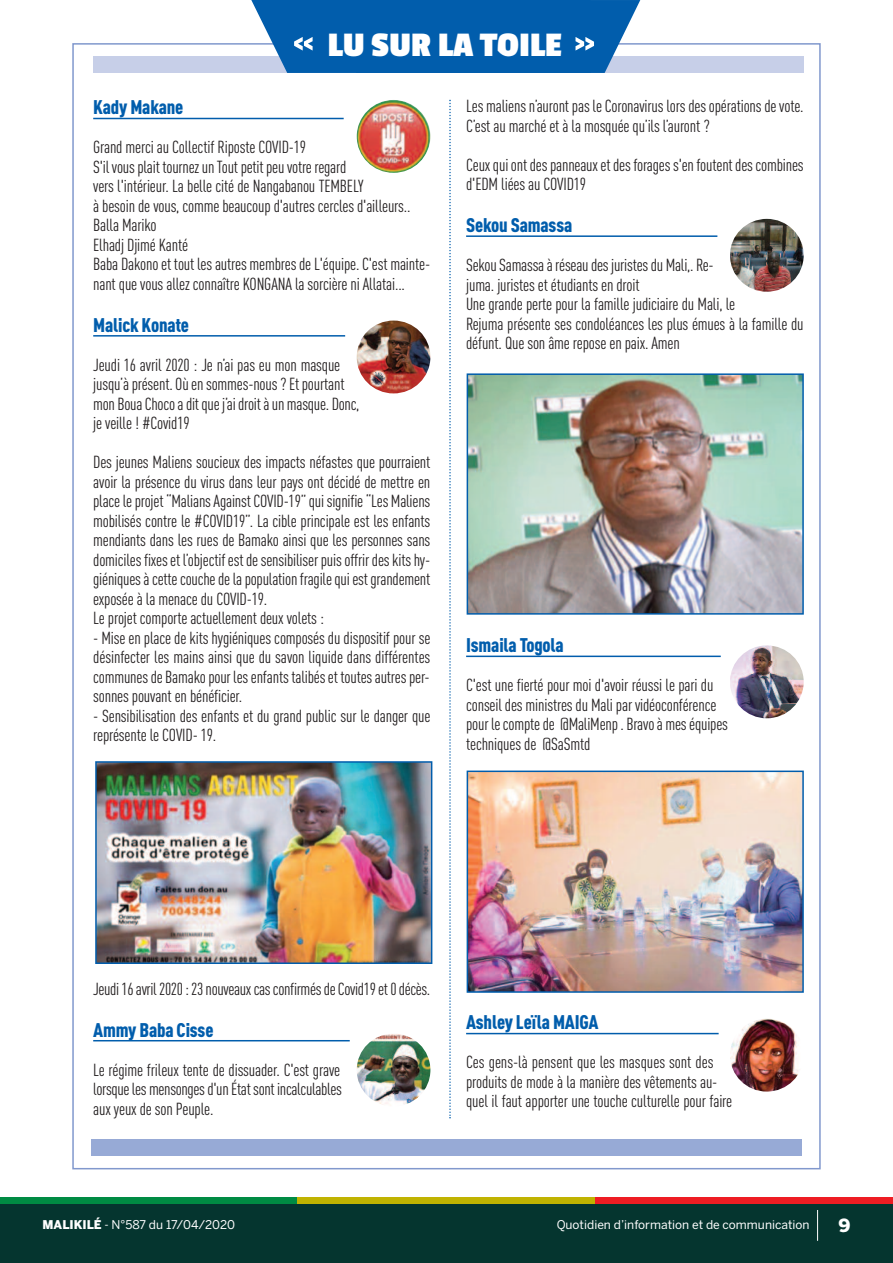
<style>
.page{position:relative;width:893px;height:1263px;background:#fff}
.page>*{position:absolute;margin:0;border:0;box-sizing:border-box;transform-origin:0 0}
.t1{font:700 36px "Passion One";color:#fff}
.t2{font:900 condensed 19.5px "DIN Pro";letter-spacing:-.01em;color:#015dac}
.t3{font:900 18px "Benton Sans";color:#fff}
.t4{font:condensed 17.25px/19.5px "DIN Pro";letter-spacing:-.01em;color:#231f20}
.t5{font:12px "Benton Sans";color:#fff}
.s1{font-weight:900}
</style>
<div class="page">
<div style="left:0;top:1203px;width:893px;height:60px;background:#05352f"></div>
<div style="left:0;top:1197px;width:298px;height:6px;background:#008b43"></div>
<div style="left:298px;top:1197px;width:297px;height:6px;background:#c0b301"></div>
<div style="left:595px;top:1197px;width:297px;height:6px;background:#ee1d23"></div>
<hr style="left:817px;top:1210px;width:1px;height:31px;background:#fff">
<div style="left:93px;top:57px;width:711px;height:16px;background:#c7cfe8"></div>
<hr style="left:93px;top:118px;width:251px;height:1px;background:#015dac">
<hr style="left:93px;top:335px;width:252px;height:2px;background:#015dac">
<hr style="left:93px;top:1040px;width:257px;height:1px;background:#015dac">
<hr style="left:466px;top:235px;width:251px;height:2px;background:#015dac">
<hr style="left:466px;top:656px;width:255px;height:1px;background:#015dac">
<hr style="left:466px;top:1033px;width:253px;height:1px;background:#015dac">
<svg style="left:449px;top:100px;width:2px;height:1018px"></svg>
<svg style="left:251px;top:0;width:389px;height:73px;background:#176bb3"></svg>
<div style="left:92px;top:1139px;width:710px;height:16px;background:#97aad6"></div>
<img style="left:357px;top:100px;width:73px;height:73px;border-radius:50%">
<img style="left:357px;top:1033px;width:73px;height:73px;border-radius:50%">
<img style="left:730px;top:219px;width:74px;height:73px;border-radius:50%">
<img style="left:730px;top:645px;width:74px;height:73px;border-radius:50%">
<img style="left:730px;top:1019px;width:74px;height:72px;border-radius:50%">
<img style="left:357px;top:321px;width:73px;height:72px;border-radius:50%">
<img style="left:98px;top:764px;width:331px;height:197px">
<div style="left:95px;top:761px;width:337px;height:203px;border:2px solid #015dac"></div>
<img style="left:470px;top:376px;width:331px;height:236px">
<div style="left:467px;top:373px;width:337px;height:242px;border:2px solid #015dac"></div>
<img style="left:470px;top:773px;width:331px;height:217px">
<div style="left:467px;top:770px;width:337px;height:223px;border:2px solid #015dac"></div>
<h1 class="t1" style="left:328px;top:26px;width:235px">LU SUR LA TOILE</h1>
<p class="t2" style="left:93px;top:100px;width:92px">Kady Makane</p>
<p class="t4" style="left:93px;top:139px;width:339px">Grand merci au Collectif Riposte COVID-19<br>S'ilvousplait tournezunToutpetitpeuvotreregard<br>vers l'intérieur. La belle cité de Nangabanou TEMBELY<br>à besoin de vous, comme beaucoup d'autres cercles d'ailleurs..<br>Balla Mariko<br>Elhadj Djimé Kanté<br>Baba Dakono et tout les autres membres de L'équipe. C'est mainte&shy;nant que vous allez connaître KONGANA la sorcière ni Allatai...</p>
<p class="t2" style="left:93px;top:318px;width:97px">Malick Konate</p>
<p class="t4" style="left:93px;top:357px;width:268px">Jeudi 16 avril 2020 : Je n’ai pas eu mon masque jusqu’àprésent. Oùensommes-nous?Etpourtant mon BouaChocoaditquej’aidroitàunmasque. Donc, je veille ! #Covid19</p>
<p class="t4" style="left:93px;top:454px;width:339px">Des jeunes Maliens soucieux des impacts néfastes que pourraient avoir la présence du virus dans leur pays ont décidé de mettre en placeleprojet“MaliansAgainstCOVID-19”quisignifie“Les Maliens mobilisés contre le #COVID19”. La cible principale est les enfants mendiants dans les rues de Bamako ainsi que les personnes sans domicilesfixeset l’objectifestdesensibiliserpuisoffrirdeskitshy&shy;giéniquesàcettecouchedelapopulationfragilequiestgrandement exposée à la menace du COVID-19.<br>Le projet comporte actuellement deux volets :</p>
<p class="t4" style="left:93px;top:630px;width:339px;text-align:justify">- Mise en place de kits hygiéniques composés du dispositif pour se désinfecter les mains ainsi que du savon liquide dans différentes communesde Bamakopour lesenfantstalibéset toutesautresper&shy;sonnes pouvant en bénéficier.</p>
<p class="t4" style="left:93px;top:708px;width:339px">- Sensibilisation des enfants et du grand public sur le danger que représente le COVID- 19.</p>
<p class="t4" style="left:466px;top:98px;width:339px">Les maliens n’auront pas le Coronavirus lors des opérations de vote.<br>C’est au marché et à la mosquée qu’ils l’auront ?</p>
<p class="t4" style="left:466px;top:157px;width:339px">Ceuxquiontdespanneauxetdesforagess'enfoutentdescombines d'EDM liées au COVID19</p>
<p class="t2" style="left:466px;top:218px;width:108px">Sekou Samassa</p>
<p class="t4" style="left:466px;top:257px;width:339px">SekouSamassaàréseaudesjuristesdu Mali,. Re-<br>juma. juristes et étudiants en droit<br>Une grande perte pour la famille judiciaire du Mali, le<br>Rejuma présente ses condoléances les plus émues à la famille du défunt. Que son âme repose en paix. Amen</p>
<p class="t2" style="left:466px;top:638px;width:99px">Ismaila Togola</p>
<p class="t4" style="left:466px;top:677px;width:263px">C'est une fierté pour moi d'avoir réussi le pari du conseil des ministres du Mali par vidéoconférence pour lecomptede @MaliMenp. Bravoà meséquipes techniques de @SaSmtd</p>
<p class="t4" style="left:93px;top:981px;width:339px">Jeudi16avril2020:23nouveauxcasconfirmésdeCovid19et0décès.</p>
<p class="t2" style="left:93px;top:1023px;width:122px">Ammy Baba Cisse</p>
<p class="t4" style="left:93px;top:1061px;width:250px;text-align:justify">Le régime frileux tente de dissuader. C'est grave lorsquelesmensongesd'unÉtatsont incalculables aux yeux de son Peuple.</p>
<p class="t2" style="left:466px;top:1015px;width:134px">Ashley Leïla MAIGA</p>
<p class="t4" style="left:466px;top:1054px;width:268px">Ces gens-là pensent que les masques sont des produits de mode à la manière des vêtements au&shy;quel il faut apporter une touche culturelle pour faire</p>
<p class="t5" style="left:43px;top:1218px;width:194px"><span class="s1">MALIKILÉ</span> - N°587 du 17/04/2020</p>
<p class="t5" style="left:557px;top:1218px;width:254px">Quotidien d’information et de communication</p>
<p class="t3" style="left:838px;top:1215px;width:14px">9</p>
</div>
